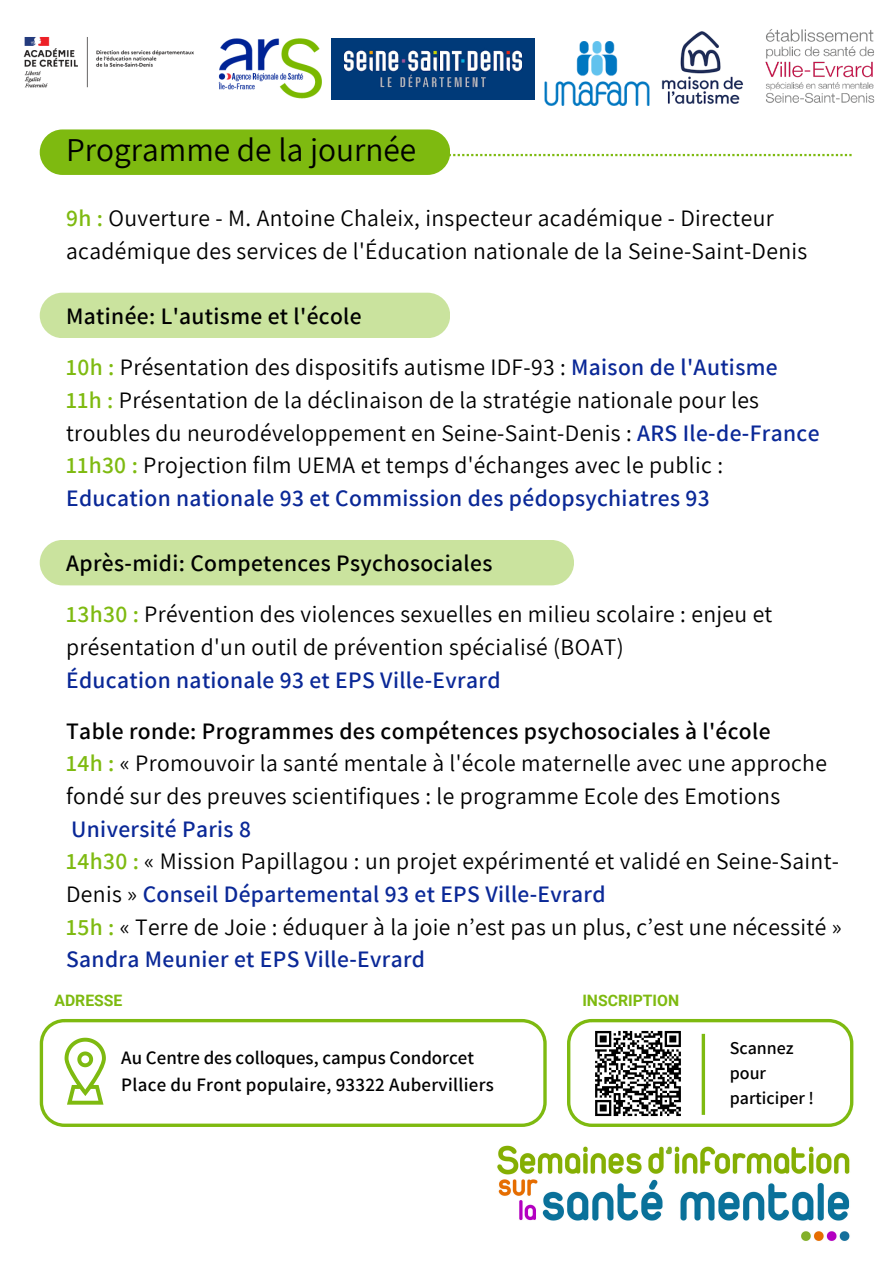
<style>
.page{position:relative;width:893px;height:1263px;background:#fff}
.page>*{position:absolute;margin:0;border:0;box-sizing:border-box;transform-origin:0 0}
.t1{font:33.3px "Assistant";color:#000}
.t2{font:23.55px/32.6px "Assistant";letter-spacing:.015em;color:#000}
.t3{font:600 23.55px "Assistant";letter-spacing:.015em;color:#000}
.t4{font:600 23.55px "Assistant";letter-spacing:.015em;color:#0a2897}
.t5{font:600 18.98px "Assistant";letter-spacing:.015em;color:#000}
.t6{font:600 18px "Assistant";color:#000}
.t7{font:700 15.75px "Roboto";color:#7eba10}
.s1{font-weight:600;color:#7eba10}
.s2{font-weight:600;color:#0a2897}
</style>
<div class="page">
<svg style="left:40px;top:1019px;width:507px;height:108px"></svg>
<img style="left:497px;top:1145px;width:353px;height:96px">
<div style="left:40px;top:293px;width:410px;height:45px;background:#cae39e;border-radius:23px"></div>
<div style="left:40px;top:540px;width:534px;height:45px;background:#cae39e;border-radius:23px"></div>
<div style="left:40px;top:129px;width:410px;height:46px;background:#7eba10;border-radius:23px"></div>
<svg style="left:65px;top:1038px;width:41px;height:67px"></svg>
<svg style="left:450px;top:154px;width:401px;height:2px"></svg>
<svg style="left:567px;top:1019px;width:286px;height:108px"></svg>
<img style="left:591px;top:1026px;width:94px;height:93px">
<svg style="left:701px;top:1034px;width:4px;height:81px"></svg>
<img style="left:218px;top:39px;width:103px;height:60px">
<img style="left:545px;top:42px;width:105px;height:63px">
<img style="left:661px;top:31px;width:82px;height:73px">
<img style="left:332px;top:39px;width:203px;height:61px">
<img style="left:766px;top:29px;width:109px;height:74px">
<img style="left:23px;top:37px;width:171px;height:51px">
<p class="t1" style="left:66px;top:127px;width:352px">Programme de la journée</p>
<p class="t2" style="left:66px;top:201px;width:742px"><span class="s1">9h :</span> Ouverture - M. Antoine Chaleix, inspecteur académique - Directeur académique des services de l'Éducation nationale de la Seine-Saint-Denis</p>
<p class="t3" style="left:66px;top:300px;width:297px">Matinée: L'autisme et l'école</p>
<p class="t2" style="left:66px;top:350px;width:713px"><span class="s1">10h :</span> Présentation des dispositifs autisme IDF-93 : <span class="s2">Maison de l'Autisme</span></p>
<p class="t2" style="left:66px;top:383px;width:755px"><span class="s1">11h :</span> Présentation de la déclinaison de la stratégie nationale pour les troubles du neurodéveloppement en Seine-Saint-Denis : <span class="s2">ARS Ile-de-France</span></p>
<p class="t2" style="left:66px;top:448px;width:658px"><span class="s1">11h30 :</span> Projection film UEMA et temps d'échanges avec le public :</p>
<p class="t4" style="left:66px;top:482px;width:645px">Education nationale 93 et Commission des pédopsychiatres 93</p>
<p class="t3" style="left:66px;top:547px;width:428px">Après-midi: Competences Psychosociales</p>
<p class="t2" style="left:66px;top:597px;width:708px"><span class="s1">13h30 :</span> Prévention des violences sexuelles en milieu scolaire : enjeu et présentation d'un outil de prévention spécialisé (BOAT)</p>
<p class="t4" style="left:66px;top:663px;width:436px">Éducation nationale 93 et EPS Ville-Evrard</p>
<p class="t3" style="left:66px;top:715px;width:706px">Table ronde: Programmes des compétences psychosociales à l'école</p>
<p class="t2" style="left:66px;top:746px;width:762px"><span class="s1">14h :</span> « Promouvoir la santé mentale à l'école maternelle avec une approche fondé sur des preuves scientifiques : le programme Ecole des Emotions<br><span class="s2">Université Paris 8</span></p>
<p class="t2" style="left:66px;top:844px;width:774px"><span class="s1">14h30 :</span> « Mission Papillagou : un projet expérimenté et validé en Seine-Saint-<br>Denis » <span class="s2">Conseil Départemental 93 et EPS Ville-Evrard</span></p>
<p class="t2" style="left:66px;top:909px;width:777px"><span class="s1">15h :</span> « Terre de Joie : éduquer à la joie n’est pas un plus, c’est une nécessité »<br><span class="s2">Sandra Meunier et EPS Ville-Evrard</span></p>
<p class="t7" style="left:54px;top:992px;width:69px">ADRESSE</p>
<p class="t7" style="left:582px;top:991px;width:98px">INSCRIPTION</p>
<p class="t5" style="left:121px;top:1045px;width:354px">Au Centre des colloques, campus Condorcet</p>
<p class="t5" style="left:121px;top:1071px;width:374px">Place du Front populaire, 93322 Aubervilliers</p>
<p class="t6" style="left:730px;top:1036px;width:65px">Scannez</p>
<p class="t6" style="left:730px;top:1061px;width:38px">pour</p>
<p class="t6" style="left:730px;top:1085px;width:86px">participer !</p>
</div>
